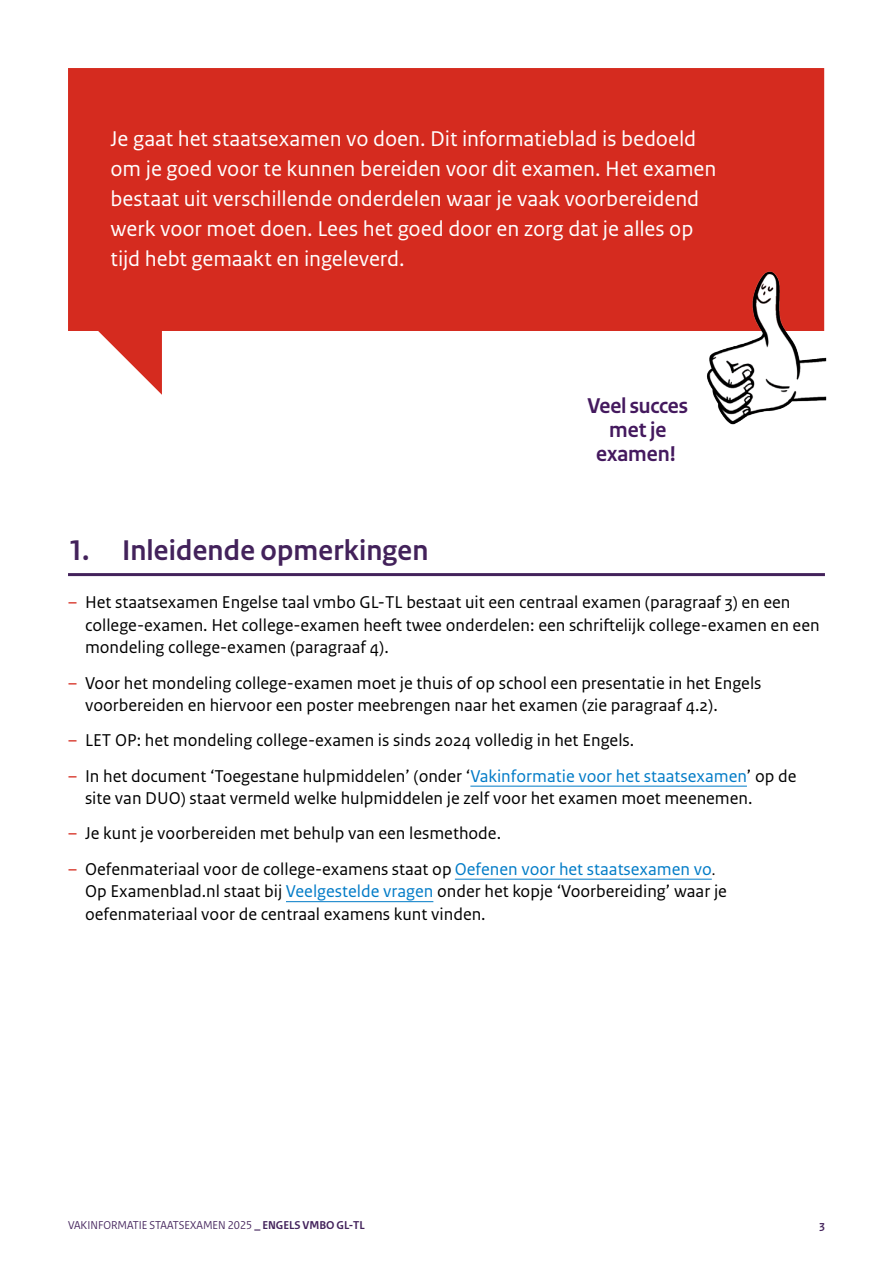
<style>
.page{position:relative;width:893px;height:1263px;background:#fff}
.page>*{position:absolute;margin:0;border:0;box-sizing:border-box;transform-origin:0 0}
.H2_kop_1_Paars{font:700 30px "Rijksoverheid Sans Heading";letter-spacing:.005em;color:#43225b}
.P_intro{font:22.5px/30px "Rijksoverheid Sans Text";letter-spacing:-.005em;color:#fff}
.t1{font:700 22.5px/24px "Rijksoverheid Sans Heading";color:#44195e;text-align:center}
.t2{font:18px/22.5px "Rijksoverheid Sans Text";color:#000}
.t3{font:12px "Rijksoverheid Sans Heading";color:#43225b}
.t4{font:700 12px "Rijksoverheid Sans Heading";color:#43225b}
.s1{color:#d52b1e}
.s2{color:#007bc7}
.s3{font-size:15px}
.s4{font-weight:700}
</style>
<div class="page">
<svg style="left:68px;top:68px;width:756px;height:327px;fill:#d52b1f"></svg>
<img style="left:688px;top:270px;width:139px;height:155px">
<hr style="left:68px;top:573px;width:757px;height:3px;background:#43225b">
<hr style="left:470px;top:786px;width:277px;height:1px;background:#007bc7">
<hr style="left:455px;top:879px;width:257px;height:1px;background:#007bc7">
<hr style="left:286px;top:901px;width:147px;height:1px;background:#007bc7">
<p class="P_intro" style="left:111px;top:124px;width:607px">Je gaat het staatsexamen vo doen. Dit informatieblad is bedoeld om je goed voor te kunnen bereiden voor dit examen. Het examen bestaat uit verschillende onderdelen waar je vaak voorbereidend werk voor moet doen. Lees het goed door en zorg dat je alles op tijd hebt gemaakt en ingeleverd.</p>
<p class="t1" style="left:587px;top:394px;width:102px">Veel succes met je examen!</p>
<h2 class="H2_kop_1_Paars" style="left:68px;top:534px;width:362px">1. Inleidende opmerkingen</h2>
<p class="t2" style="left:85px;top:591px;width:736px;text-indent:-17px"><span class="s1">–</span> Het staatsexamen Engelse taal vmbo GL-TL bestaat uit een centraal examen (paragraaf 3) en een college-examen. Het college-examen heeft twee onderdelen: een schriftelijk college-examen en een mondeling college-examen (paragraaf 4).</p>
<p class="t2" style="left:85px;top:672px;width:678px;text-indent:-17px"><span class="s1">–</span> Voor het mondeling college-examen moet je thuis of op school een presentatie in het Engels voorbereiden en hiervoor een poster meebrengen naar het examen (zie paragraaf 4.2).</p>
<p class="t2" style="left:68px;top:729px;width:568px"><span class="s1">–</span> LET OP: het mondeling college-examen is sinds 2024 volledig in het Engels.</p>
<p class="t2" style="left:85px;top:765px;width:713px;text-indent:-17px"><span class="s1">–</span> In het document ‘Toegestane hulpmiddelen’ (onder ‘<span class="s2">Vakinformatie voor het staatsexamen</span>’ op de site van DUO) staat vermeld welke hulpmiddelen je zelf voor het examen moet meenemen.</p>
<p class="t2" style="left:68px;top:822px;width:435px"><span class="s1">–</span> Je kunt je voorbereiden met behulp van een lesmethode.</p>
<p class="t2" style="left:85px;top:858px;width:643px;text-indent:-17px"><span class="s1">–</span> Oefenmateriaal voor de college-examens staat op <span class="s2">Oefenen voor het staatsexamen vo</span><span class="s3">.<br></span>Op Examenblad.nl staat bij <span class="s2">Veelgestelde vragen</span> onder het kopje ‘Voorbereiding’ waar je oefenmateriaal voor de centraal examens kunt vinden.</p>
<p class="t3" style="left:68px;top:1218px;width:298px">VAKINFORMATIE STAATSEXAMEN 2025 <span class="s4">_ ENGELS VMBO GL-TL</span></p>
<p class="t4" style="left:820px;top:1219px;width:7px">3</p>
</div>
